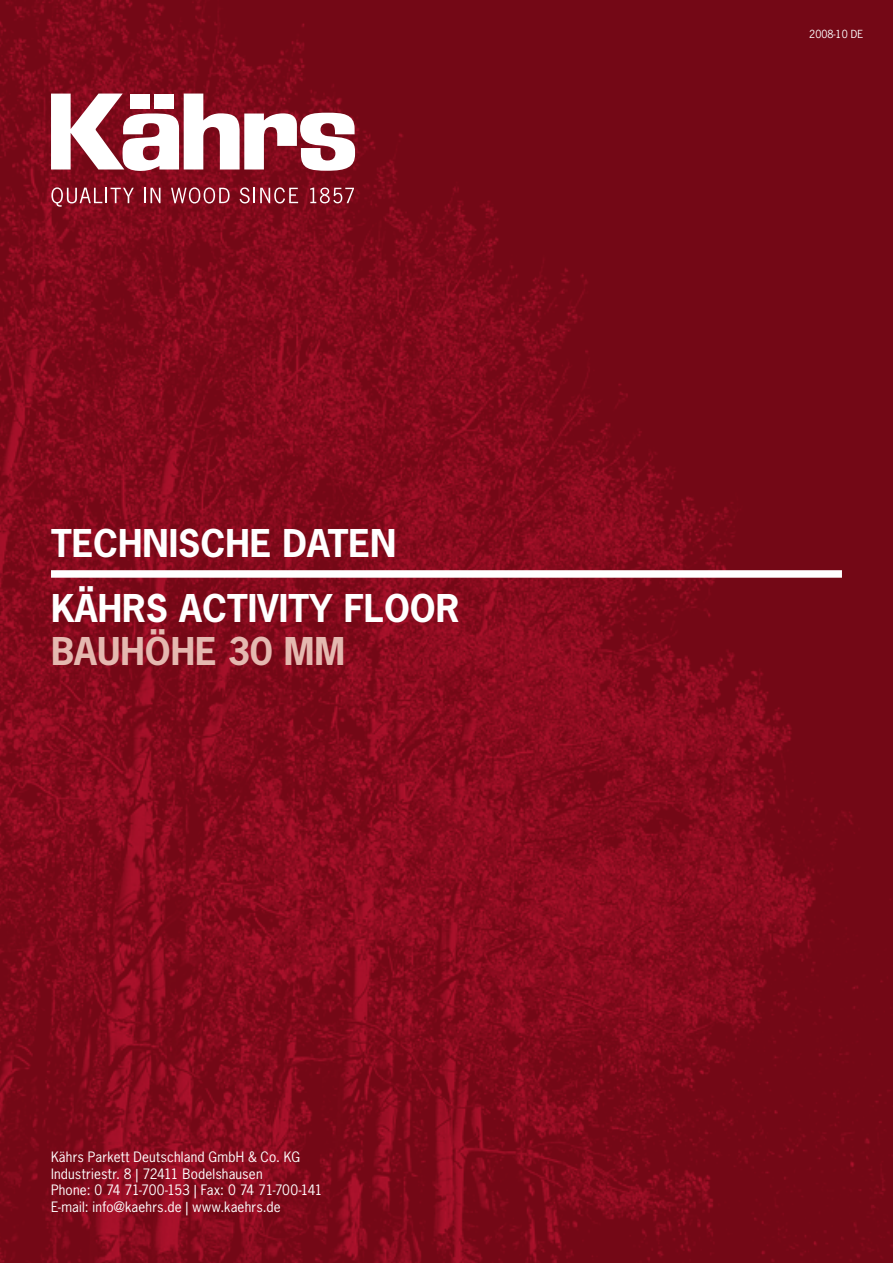
<style>
.page{position:relative;width:893px;height:1263px;background:#fff}
.page>*{position:absolute;margin:0;border:0;box-sizing:border-box;transform-origin:0 0}
.t1{font:700 36px/64.5px "News Gothic Std";color:#fff}
.t2{font:700 36px "News Gothic Std";color:#e5b8b0}
.t3{font:13.5px/16.5px "News Gothic Std";letter-spacing:.015em;color:#fff}
.t4{font:10.5px "News Gothic Std";color:#fff}
</style>
<div class="page">
<img style="left:0;top:0;width:893px;height:1263px">
<svg style="left:51px;top:94px;width:304px;height:78px"></svg>
<svg style="left:51px;top:187px;width:83px;height:20px;background:#9b3a48"></svg>
<svg style="left:144px;top:188px;width:16px;height:15px"></svg>
<svg style="left:171px;top:187px;width:59px;height:16px"></svg>
<svg style="left:240px;top:187px;width:58px;height:16px"></svg>
<svg style="left:310px;top:187px;width:44px;height:16px"></svg>
<div style="left:51px;top:570px;width:791px;height:8px;background:#fff"></div>
<h1 class="t1" style="left:51px;top:511px;width:410px">TECHNISCHE DATEN<br>KÄHRS ACTIVITY FLOOR</h1>
<h1 class="t2" style="left:51px;top:628px;width:296px">BAUHÖHE 30 MM</h1>
<p class="t3" style="left:51px;top:1149px;width:273px">Kährs Parkett Deutschland GmbH &amp; Co. KG Industriestr. 8 | 72411 Bodelshausen<br>Phone: 0 74 71-700-153 | Fax: 0 74 71-700-141<br>E-mail: info@kaehrs.de | www.kaehrs.de</p>
<p class="t4" style="left:809px;top:27px;width:55px">2008-10 DE</p>
</div>
